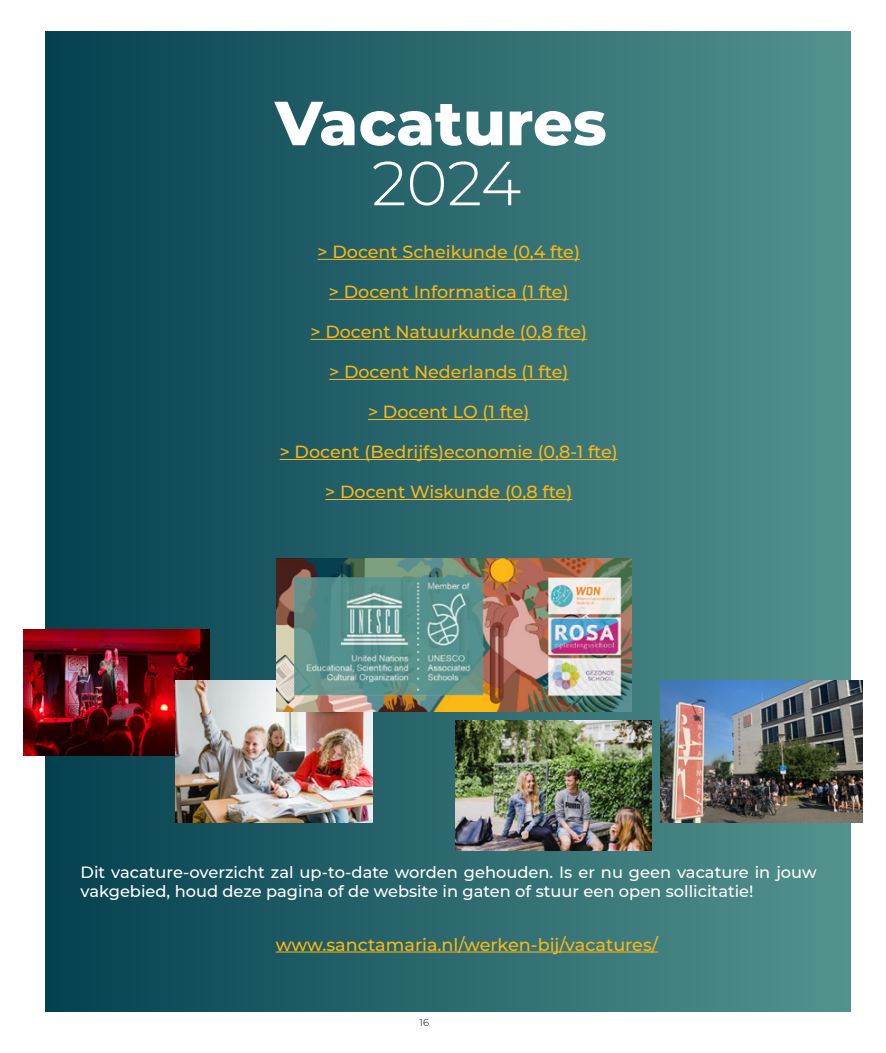
<style>
.page{position:relative;width:886px;height:1053px;background:#fff}
.page>*{position:absolute;margin:0;border:0;box-sizing:border-box;transform-origin:0 0}
.t1{font:800 62.12px "Montserrat";color:#fff}
.t2{font:300 62.12px "Montserrat";color:#fff}
.t3{font:500 17.62px "Montserrat";color:#fbb714}
.t4{font:500 17.5px "Montserrat";color:#fbb714}
.t5{font:500 16.25px/18.8px "Montserrat";color:#fff}
.t6{font:300 10px "Montserrat";color:#000}
</style>
<div class="page">
<div style="left:45px;top:32px;width:805px;height:979px;background:linear-gradient(to right,#054050,#55928d)"></div>
<hr style="left:276px;top:951px;width:382px;height:1px;background:#fbb714">
<hr style="left:318px;top:259px;width:262px;height:1px;background:#fbb714">
<hr style="left:329px;top:299px;width:240px;height:1px;background:#fbb714">
<hr style="left:310px;top:339px;width:277px;height:1px;background:#fbb714">
<hr style="left:329px;top:379px;width:239px;height:1px;background:#fbb714">
<hr style="left:368px;top:419px;width:161px;height:1px;background:#fbb714">
<hr style="left:280px;top:459px;width:338px;height:1px;background:#fbb714">
<hr style="left:325px;top:499px;width:247px;height:1px;background:#fbb714">
<img style="left:24px;top:629px;width:186px;height:126px">
<img style="left:660px;top:680px;width:202px;height:142px">
<img style="left:175px;top:680px;width:197px;height:142px">
<img style="left:276px;top:559px;width:355px;height:152px">
<img style="left:456px;top:720px;width:195px;height:130px">
<h1 class="t1" style="left:275px;top:78px;width:333px">Vacatures</h1>
<h1 class="t2" style="left:372px;top:141px;width:151px">2024</h1>
<p class="t4" style="left:318px;top:239px;width:264px">&gt; Docent Scheikunde (0,4 fte)</p>
<p class="t4" style="left:329px;top:279px;width:241px">&gt; Docent Informatica (1 fte)</p>
<p class="t4" style="left:310px;top:319px;width:278px">&gt; Docent Natuurkunde (0,8 fte)</p>
<p class="t4" style="left:329px;top:359px;width:241px">&gt; Docent Nederlands (1 fte)</p>
<p class="t4" style="left:368px;top:399px;width:163px">&gt; Docent LO (1 fte)</p>
<p class="t4" style="left:280px;top:439px;width:340px">&gt; Docent (Bedrijfs)economie (0,8-1 fte)</p>
<p class="t4" style="left:325px;top:479px;width:248px">&gt; Docent Wiskunde (0,8 fte)</p>
<p class="t5" style="left:81px;top:862px;width:738px">Dit vacature-overzicht zal up-to-date worden gehouden. Is er nu geen vacature in jouw vakgebied, houd deze pagina of de website in gaten of stuur een open sollicitatie!</p>
<p class="t3" style="left:276px;top:932px;width:384px">www.sanctamaria.nl/werken-bij/vacatures/</p>
<p class="t6" style="left:420px;top:1015px;width:11px">16</p>
</div>
